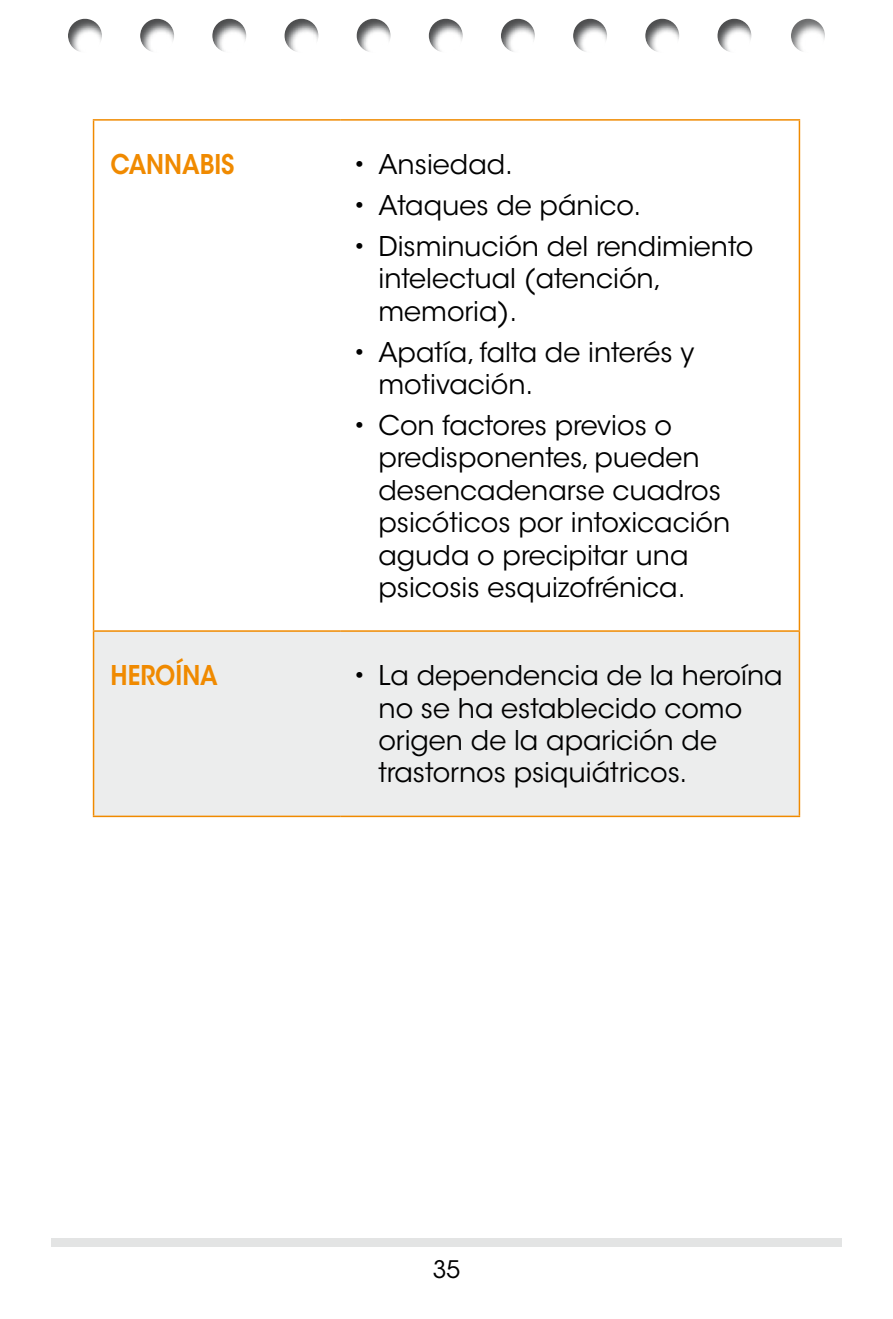
<style>
.page{position:relative;width:893px;height:1319px;background:#fff}
.page>*{position:absolute;margin:0;border:0;box-sizing:border-box;transform-origin:0 0}
.t1{font:27px/32.4px "ITC Avant Garde Std";color:#000}
.t2{font:600 27px "ITC Avant Garde Std";color:#f08a00;scale:.88 1}
.t3{font:24px "ITC Avant Garde Std";color:#000}
</style>
<div class="page">
<div style="left:51px;top:1237px;width:791px;height:9px;background:#e3e4e4"></div>
<div style="left:94px;top:631px;width:705px;height:184px;background:#eceded"></div>
<hr style="left:93px;top:121px;width:1px;height:509px;background:#f08a00">
<hr style="left:799px;top:121px;width:1px;height:509px;background:#f08a00">
<hr style="left:93px;top:631px;width:1px;height:184px;background:#f08a00">
<hr style="left:799px;top:631px;width:1px;height:184px;background:#f08a00">
<hr style="left:93px;top:815px;width:247px;height:2px;background:#f08a00">
<hr style="left:340px;top:815px;width:460px;height:2px;background:#f08a00">
<hr style="left:93px;top:119px;width:247px;height:2px;background:#f08a00">
<hr style="left:340px;top:119px;width:460px;height:2px;background:#f08a00">
<hr style="left:93px;top:630px;width:247px;height:1px;background:#f08a00">
<hr style="left:340px;top:630px;width:460px;height:1px;background:#f08a00">
<div style="left:64px;top:17px;width:762px;height:39px;background:#000;opacity:.4"></div>
<p class="t2" style="left:111px;top:147px;width:142px">CANNABIS</p>
<p class="t1" style="left:353px;top:148px;width:162px">• Ansiedad.</p>
<p class="t1" style="left:353px;top:189px;width:290px">• Ataques de pánico.</p>
<p class="t1" style="left:378px;top:230px;width:376px;text-indent:-26px">• Disminución del rendimiento intelectual (atención, memoria).</p>
<p class="t1" style="left:378px;top:336px;width:317px;text-indent:-26px">• Apatía, falta de interés y motivación.</p>
<p class="t1" style="left:378px;top:409px;width:353px;text-indent:-26px">• Con factores previos o predisponentes, pueden desencadenarse cuadros psicóticos por intoxicación aguda o precipitar una psicosis esquizofrénica.</p>
<p class="t2" style="left:111px;top:658px;width:123px">HEROÍNA</p>
<p class="t1" style="left:378px;top:659px;width:406px;text-indent:-26px">• La dependencia de la heroína no se ha establecido como origen de la aparición de trastornos psiquiátricos.</p>
<p class="t3" style="left:433px;top:1254px;width:29px">35</p>
</div>
